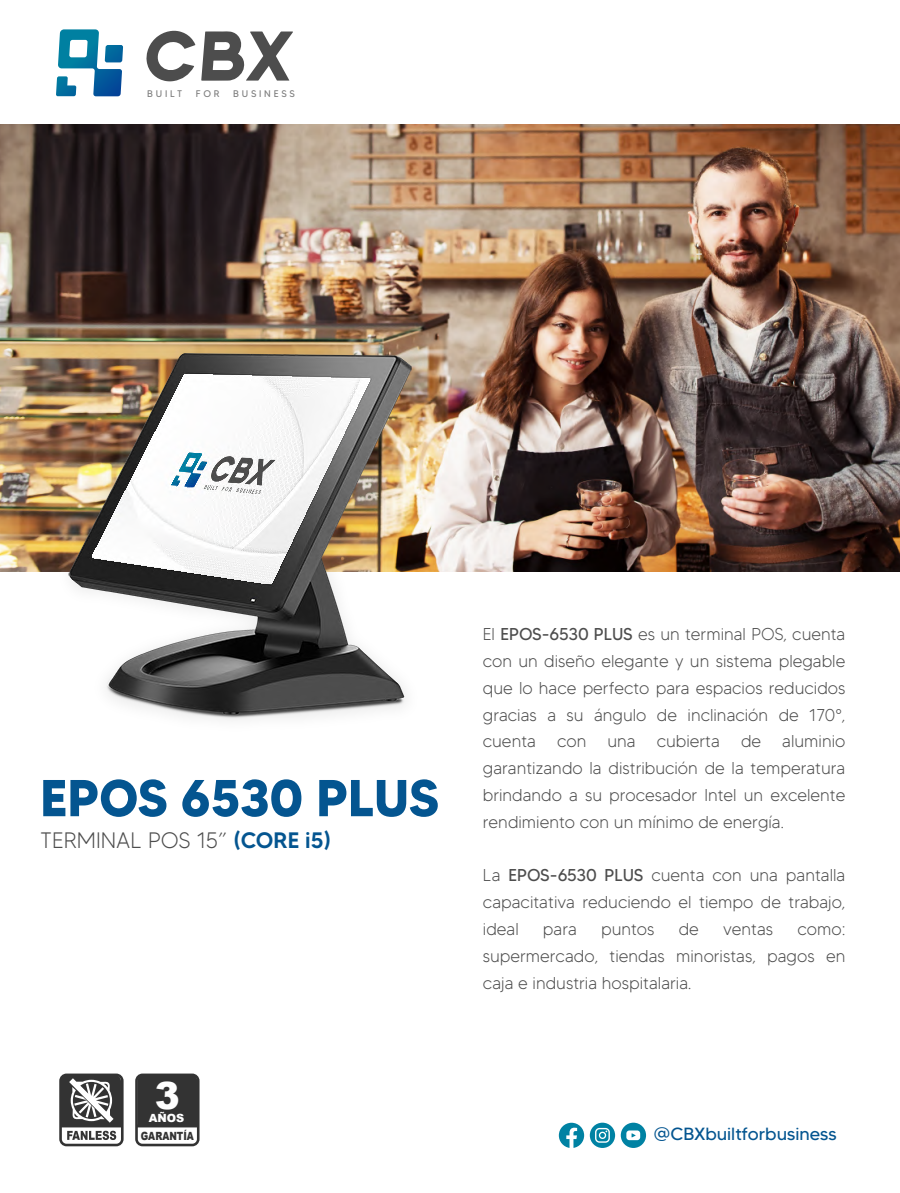
<style>
.page{position:relative;width:900px;height:1193px;background:#fff}
.page>*{position:absolute;margin:0;border:0;box-sizing:border-box;transform-origin:0 0}
.t1{font:700 51.75px "MADETOMMY";color:#045590}
.t2{font:900 37.57px "Arial";color:#fff}
.t3{font:300 22.28px "MADETOMMY";color:#4d4d4d}
.t4{font:17.55px "MADETOMMY";color:#045590}
.t5{font:300 17.1px/26.8px "MADETOMMY";color:#4d4d4d;text-align:justify}
.t6{font:900 11.25px "Arial";color:#333;scale:.8 1}
.t7{font:900 11.25px "Arial";color:#fff}
.t8{font:9.67px "MADE Tommy Soft";letter-spacing:.29em;color:#808080}
.s1{font-weight:500;color:#045590}
.s2{font-weight:400}
</style>
<div class="page">
<svg style="left:621px;top:1122px;width:25px;height:25px"></svg>
<svg style="left:590px;top:1122px;width:25px;height:26px"></svg>
<svg style="left:559px;top:1122px;width:25px;height:25px"></svg>
<svg style="left:59px;top:1073px;width:65px;height:73px"></svg>
<svg style="left:135px;top:1073px;width:65px;height:73px"></svg>
<svg style="left:146px;top:31px;width:49px;height:50px"></svg>
<svg style="left:201px;top:31px;width:92px;height:50px"></svg>
<svg style="left:56px;top:29px;width:67px;height:67px"></svg>
<img style="left:0;top:124px;width:899px;height:447px">
<img style="left:0;top:279px;width:489px;height:441px">
<p class="t8" style="left:147px;top:87px;width:37px">BUILT</p>
<p class="t8" style="left:196px;top:87px;width:25px">FOR</p>
<p class="t8" style="left:233px;top:87px;width:63px">BUSINESS</p>
<h1 class="t1" style="left:40px;top:766px;width:400px">EPOS 6530 PLUS</h1>
<h3 class="t3" style="left:40px;top:826px;width:292px">TERMINAL POS 15” <span class="s1">(CORE i5)</span></h3>
<h2 class="t2" style="left:155px;top:1068px;width:27px">3</h2>
<p class="t7" style="left:149px;top:1109px;width:37px">AÑOS</p>
<p class="t5" style="left:483px;top:621px;width:364px">El <span class="s2">EPOS-6530 PLUS</span> es un terminal POS, cuenta con un diseño elegante y un sistema plegable que lo hace perfecto para espacios reducidos gracias a su ángulo de inclinación de 170°, cuenta con una cubierta de aluminio garantizando la distribución de la temperatura brindando a su procesador Intel un excelente rendimiento con un mínimo de energía.</p>
<p class="t5" style="left:483px;top:862px;width:364px">La <span class="s2">EPOS-6530 PLUS</span> cuenta con una pantalla capacitativa reduciendo el tiempo de trabajo, ideal</p>
<p class="t5" style="left:543px;top:915px;width:35px">para</p>
<p class="t5" style="left:601px;top:915px;width:55px">puntos</p>
<p class="t5" style="left:679px;top:915px;width:22px">de</p>
<p class="t5" style="left:723px;top:915px;width:52px">ventas</p>
<p class="t5" style="left:483px;top:915px;width:364px;text-indent:315px">como: supermercado, tiendas minoristas, pagos en caja e industria hospitalaria.</p>
<p class="t6" style="left:141px;top:1127px;width:68px">GARANTÍA</p>
<p class="t4" style="left:654px;top:1123px;width:185px">@CBXbuiltforbusiness</p>
</div>
